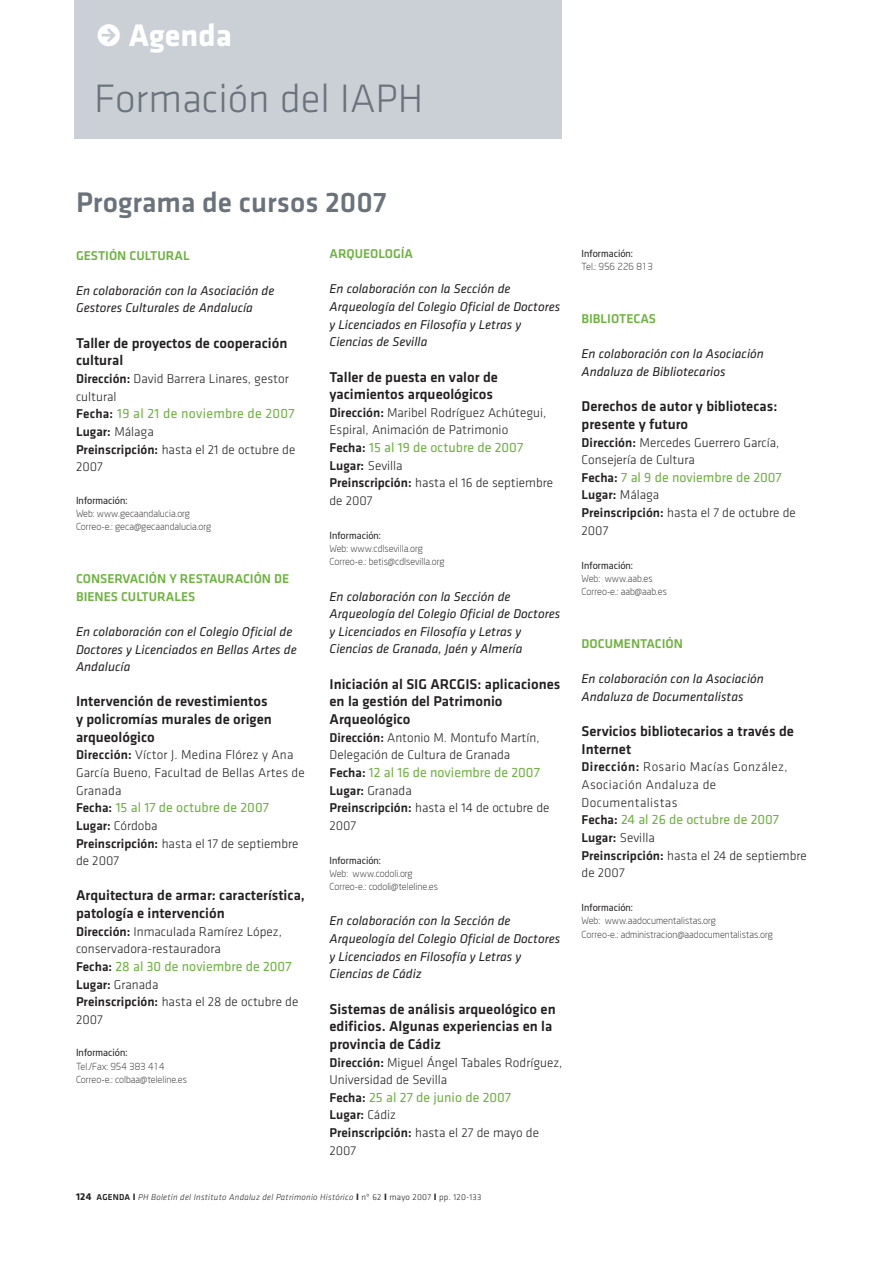
<style>
.page{position:relative;width:893px;height:1263px;background:#fff}
.page>*{position:absolute;margin:0;border:0;box-sizing:border-box;transform-origin:0 0}
.t1{font:300 41.1px "Klavika";color:#6a737b}
.t2{font:700 32.4px "Klavika";color:#fff}
.t3{font:500 29.4px "Klavika";color:#6a737b}
.t4{font:500 14.7px/17.7px "Klavika";color:#231f20}
.t5{font:13.95px "Klavika";color:#6db33f}
.t6{font:300 13.2px/17.7px "Klavika";color:#231f20}
.t7{font:italic 13.2px/17.7px "Klavika";color:#231f20}
.t8{font:500 13.2px/17.7px "Klavika";color:#6db33f}
.t9{font:300 13.2px/17.7px "Klavika";letter-spacing:.03em;color:#231f20}
.t10{font:300 9.6px/13.2px "Neo Sans";color:#231f20}
.t11{font:9.6px "Neo Sans";color:#231f20}
.t12{font:italic 300 8.85px "Klavika";letter-spacing:.03em;color:#231f20}
.s1{font-family:"Klavika Medium Arrows";font-weight:400}
.s2{font-weight:500}
.s3{font-weight:500;font-size:13.2px;color:#231f20}
.s4{font-weight:700;font-style:normal;font-size:10.35px}
.s5{font-weight:500;font-style:normal}
.s6{font-weight:700;font-style:normal;font-size:9.6px}
.s7{font-style:normal}
</style>
<div class="page">
<div style="left:75px;top:0;width:487px;height:138px;background:#cad0d5"></div>
<h2 class="t2" style="left:96px;top:23px;width:137px"><span class="s1">R</span> Agenda</h2>
<h1 class="t1" style="left:94px;top:84px;width:331px">Formación del IAPH</h1>
<h3 class="t3" style="left:76px;top:192px;width:312px">Programa de cursos 2007</h3>
<p class="t8" style="left:76px;top:247px;width:115px">GESTIÓN CULTURAL</p>
<p class="t7" style="left:76px;top:283px;width:200px">En colaboración con la Asociación de<br>Gestores Culturales de Andalucía</p>
<p class="t4" style="left:76px;top:335px;width:213px">Taller de proyectos de cooperación cultural</p>
<p class="t6" style="left:76px;top:371px;width:214px"><span class="s2">Dirección:</span> David Barrera Linares, gestor cultural</p>
<p class="t5" style="left:76px;top:409px;width:220px"><span class="s3">Fecha:</span> 19 al 21 de noviembre de 2007</p>
<p class="t6" style="left:76px;top:424px;width:221px"><span class="s2">Lugar:</span> Málaga<br><span class="s2">Preinscripción:</span> hasta el 21 de octubre de<br>2007</p>
<p class="t11" style="left:76px;top:494px;width:53px">Información:</p>
<p class="t10" style="left:76px;top:506px;width:137px">Web: www.gecaandalucia.org<br>Correo-e.: geca@gecaandalucia.org</p>
<p class="t8" style="left:76px;top:571px;width:215px">CONSERVACIÓN Y RESTAURACIÓN DE<br>BIENES CULTURALES</p>
<p class="t7" style="left:76px;top:624px;width:222px">En colaboración con el Colegio Oficial de<br>Doctores y Licenciados en Bellas Artes de<br>Andalucía</p>
<p class="t4" style="left:76px;top:694px;width:197px">Intervención de revestimientos y policromías murales de origen arqueológico</p>
<p class="t6" style="left:76px;top:747px;width:230px"><span class="s2">Dirección:</span> Víctor J. Medina Flórez y Ana<br>García Bueno, Facultad de Bellas Artes de<br>Granada</p>
<p class="t5" style="left:76px;top:803px;width:194px"><span class="s3">Fecha:</span> 15 al 17 de octubre de 2007</p>
<p class="t6" style="left:76px;top:818px;width:224px"><span class="s2">Lugar:</span> Córdoba<br><span class="s2">Preinscripción:</span> hasta el 17 de septiembre de 2007</p>
<p class="t4" style="left:76px;top:888px;width:230px">Arquitectura de armar: característica, patología e intervención</p>
<p class="t6" style="left:76px;top:924px;width:207px"><span class="s2">Dirección:</span> Inmaculada Ramírez López, conservadora-restauradora</p>
<p class="t5" style="left:76px;top:962px;width:217px"><span class="s3">Fecha:</span> 28 al 30 de noviembre de 2007</p>
<p class="t6" style="left:76px;top:977px;width:224px"><span class="s2">Lugar:</span> Granada<br><span class="s2">Preinscripción:</span> hasta el 28 de octubre de<br>2007</p>
<p class="t11" style="left:76px;top:1046px;width:53px">Información:</p>
<p class="t10" style="left:76px;top:1059px;width:112px">Tel./Fax: 954 383 414<br>Correo-e.: colbaa@teleline.es</p>
<p class="t8" style="left:329px;top:246px;width:85px">ARQUEOLOGÍA</p>
<p class="t7" style="left:329px;top:281px;width:232px">En colaboración con la Sección de Arqueología del Colegio Oficial de Doctores y Licenciados en Filosofía y Letras y Ciencias de Sevilla</p>
<p class="t4" style="left:329px;top:369px;width:170px">Taller de puesta en valor de yacimientos arqueológicos</p>
<p class="t6" style="left:329px;top:405px;width:218px"><span class="s2">Dirección:</span> Maribel Rodríguez Achútegui,<br>Espiral, Animación de Patrimonio</p>
<p class="t5" style="left:329px;top:443px;width:195px"><span class="s3">Fecha:</span> 15 al 19 de octubre de 2007</p>
<p class="t6" style="left:329px;top:458px;width:225px"><span class="s2">Lugar:</span> Sevilla<br><span class="s2">Preinscripción:</span> hasta el 16 de septiembre de 2007</p>
<p class="t11" style="left:329px;top:529px;width:53px">Información:</p>
<p class="t10" style="left:329px;top:541px;width:116px">Web: www.cdlsevilla.org<br>Correo-e.: betis@cdlsevilla.org</p>
<p class="t7" style="left:329px;top:588px;width:232px">En colaboración con la Sección de Arqueología del Colegio Oficial de Doctores y Licenciados en Filosofía y Letras y Ciencias de Granada, Jaén y Almería</p>
<p class="t4" style="left:329px;top:676px;width:232px">Iniciación al SIG ARCGIS: aplicaciones en la gestión del Patrimonio<br>Arqueológico</p>
<p class="t6" style="left:329px;top:730px;width:211px"><span class="s2">Dirección:</span> Antonio M. Montufo Martín,<br>Delegación de Cultura de Granada</p>
<p class="t5" style="left:329px;top:768px;width:212px"><span class="s3">Fecha:</span> 12 al 16 de noviembre de 2007</p>
<p class="t6" style="left:329px;top:783px;width:222px"><span class="s2">Lugar:</span> Granada<br><span class="s2">Preinscripción:</span> hasta el 14 de octubre de<br>2007</p>
<p class="t11" style="left:329px;top:854px;width:53px">Información:</p>
<p class="t10" style="left:329px;top:866px;width:110px">Web: www.codoli.org<br>Correo-e.: codoli@teleline.es</p>
<p class="t7" style="left:329px;top:913px;width:232px">En colaboración con la Sección de Arqueología del Colegio Oficial de Doctores y Licenciados en Filosofía y Letras y Ciencias de Cádiz</p>
<p class="t4" style="left:329px;top:1001px;width:228px">Sistemas de análisis arqueológico en edificios. Algunas experiencias en la provincia de Cádiz</p>
<p class="t6" style="left:329px;top:1054px;width:234px"><span class="s2">Dirección:</span> Miguel Ángel Tabales Rodríguez,<br>Universidad de Sevilla</p>
<p class="t5" style="left:329px;top:1092px;width:183px"><span class="s3">Fecha:</span> 25 al 27 de junio de 2007</p>
<p class="t6" style="left:329px;top:1107px;width:211px"><span class="s2">Lugar:</span> Cádiz<br><span class="s2">Preinscripción:</span> hasta el 27 de mayo de<br>2007</p>
<p class="t12" style="left:76px;top:1194px;width:407px"><span class="s4">124</span> <span class="s5">AGENDA</span> <span class="s6">I</span> PH Boletín del Instituto Andaluz del Patrimonio Histórico <span class="s6">I</span> <span class="s7">nº 62</span> <span class="s6">I</span> <span class="s7">mayo 2007</span> <span class="s6">I</span> <span class="s7">pp. 120-133</span></p>
<p class="t11" style="left:581px;top:247px;width:53px">Información:</p>
<p class="t10" style="left:581px;top:260px;width:73px">Tel.: 956 226 813</p>
<p class="t8" style="left:581px;top:311px;width:76px">BIBLIOTECAS</p>
<p class="t7" style="left:581px;top:346px;width:184px">En colaboración con la Asociación<br>Andaluza de Bibliotecarios</p>
<p class="t4" style="left:581px;top:399px;width:197px">Derechos de autor y bibliotecas: presente y futuro</p>
<p class="t6" style="left:581px;top:434px;width:199px"><span class="s2">Dirección:</span> Mercedes Guerrero García,<br>Consejería de Cultura</p>
<p class="t5" style="left:581px;top:472px;width:202px"><span class="s3">Fecha:</span> 7 al 9 de noviembre de 2007</p>
<p class="t6" style="left:581px;top:487px;width:216px"><span class="s2">Lugar:</span> Málaga<br><span class="s2">Preinscripción:</span> hasta el 7 de octubre de<br>2007</p>
<p class="t11" style="left:581px;top:559px;width:53px">Información:</p>
<p class="t10" style="left:581px;top:571px;width:87px">Web: www.aab.es<br>Correo-e.: aab@aab.es</p>
<p class="t8" style="left:581px;top:636px;width:103px">DOCUMENTACIÓN</p>
<p class="t7" style="left:581px;top:671px;width:184px">En colaboración con la Asociación<br>Andaluza de Documentalistas</p>
<p class="t4" style="left:581px;top:724px;width:214px">Servicios bibliotecarios a través de<br>Internet</p>
<p class="t9" style="left:581px;top:759px;width:207px"><span class="s2">Dirección:</span> Rosario Macías González,<br>Asociación Andaluza de<br>Documentalistas</p>
<p class="t5" style="left:581px;top:815px;width:199px"><span class="s3">Fecha:</span> 24 al 26 de octubre de 2007</p>
<p class="t6" style="left:581px;top:830px;width:227px"><span class="s2">Lugar:</span> Sevilla<br><span class="s2">Preinscripción:</span> hasta el 24 de septiembre de 2007</p>
<p class="t11" style="left:581px;top:901px;width:53px">Información:</p>
<p class="t10" style="left:581px;top:914px;width:193px">Web: www.aadocumentalistas.org<br>Correo-e.: administracion@aadocumentalistas.org</p>
</div>
